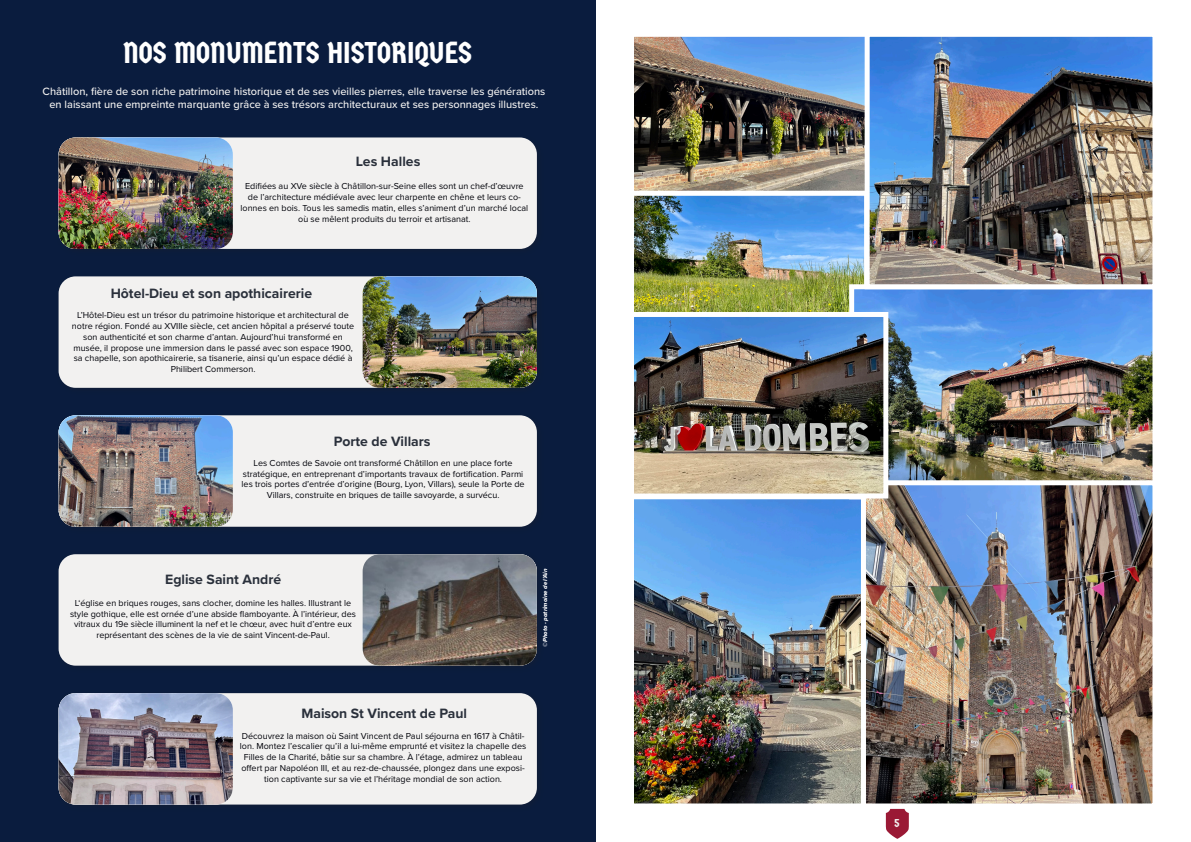
<style>
.page{position:relative;width:1191px;height:842px;background:#fff}
.page>*{position:absolute;margin:0;border:0;box-sizing:border-box;transform-origin:0 0}
.t1{font:30px "Germania One";color:#fff}
.t2{font:700 14px "Proxima Nova";color:#2a303b}
.t3{font:12px "Germania One";color:#f2f1f0}
.t4{font:500 11px/13.2px "Proxima Nova";color:#f2f1f0;text-align:center}
.t5{font:9px/10.8px "Proxima Nova";color:#010209;text-align:center}
.t6{font:6px "Proxima Nova Extrabld It";color:#fff}
</style>
<div class="page">
<img style="left:635px;top:196px;width:228px;height:115px">
<div style="left:629px;top:190px;width:240px;height:127px;border:5px solid #fff"></div>
<div style="left:0;top:0;width:595px;height:842px;background:#0a1c3e"></div>
<div style="left:59px;top:137px;width:478px;height:112px;background:#f2f1f0;border-radius:17px"></div>
<img style="left:59px;top:137px;width:174px;height:112px">
<div style="left:59px;top:415px;width:478px;height:112px;background:#f2f1f0;border-radius:17px"></div>
<img style="left:59px;top:415px;width:174px;height:112px">
<div style="left:59px;top:554px;width:478px;height:112px;background:#f2f1f0;border-radius:17px"></div>
<img style="left:362px;top:554px;width:175px;height:112px">
<div style="left:55px;top:690px;width:489px;height:122px;background:#231f20;opacity:.25"></div>
<div style="left:59px;top:693px;width:478px;height:111px;background:#f2f1f0;border-radius:17px"></div>
<img style="left:59px;top:693px;width:174px;height:111px">
<svg style="left:885px;top:809px;width:24px;height:30px"></svg>
<img style="left:635px;top:38px;width:229px;height:152px">
<div style="left:629px;top:32px;width:259px;height:164px;border:5px solid #fff"></div>
<img style="left:635px;top:500px;width:225px;height:302px">
<div style="left:629px;top:494px;width:237px;height:314px;border:5px solid #fff"></div>
<img style="left:855px;top:290px;width:296px;height:190px">
<div style="left:849px;top:284px;width:308px;height:215px;border:5px solid #fff"></div>
<img style="left:870px;top:38px;width:281px;height:245px">
<div style="left:864px;top:32px;width:293px;height:257px;border:5px solid #fff"></div>
<img style="left:867px;top:486px;width:284px;height:316px">
<div style="left:861px;top:480px;width:296px;height:328px;border:5px solid #fff"></div>
<img style="left:635px;top:318px;width:247px;height:174px">
<div style="left:629px;top:312px;width:259px;height:186px;border:5px solid #fff"></div>
<div style="left:59px;top:276px;width:478px;height:112px;background:#f2f1f0;border-radius:17px"></div>
<img style="left:362px;top:276px;width:175px;height:112px">
<p class="t1" style="left:123px;top:36px;width:350px">NOS MONUMENTS HISTORIQUES</p>
<p class="t4" style="left:43px;top:84px;width:504px">Châtillon, fière de son riche patrimoine historique et de ses vieilles pierres, elle traverse les générations en laissant une empreinte marquante grâce à ses trésors architecturaux et ses personnages illustres.</p>
<p class="t2" style="left:356px;top:151px;width:66px">Les Halles</p>
<p class="t5" style="left:240px;top:181px;width:289px">Edifiées au XVe siècle à Châtillon-sur-Seine elles sont un chef-d’œuvre de l’architecture médiévale avec leur charpente en chêne et leurs co&shy;lonnes en bois. Tous les samedis matin, elles s’animent d’un marché local où se mêlent produits du terroir et artisanat.</p>
<p class="t2" style="left:111px;top:282px;width:203px">Hôtel-Dieu et son apothicairerie</p>
<p class="t5" style="left:72px;top:309px;width:284px">L’Hôtel-Dieu est un trésor du patrimoine historique et architectural de notre région. Fondé au XVIIIe siècle, cet ancien hôpital a préservé toute son authenticité et son charme d’antan. Aujourd’hui transformé en musée, il propose une immersion dans le passé avec son espace 1900, sa chapelle, son apothicairerie, sa tisanerie, ainsi qu’un espace dédié à Philibert Commerson.</p>
<p class="t2" style="left:334px;top:431px;width:98px">Porte de Villars</p>
<p class="t5" style="left:241px;top:457px;width:284px">Les Comtes de Savoie ont transformé Châtillon en une place forte stratégique, en entreprenant d’importants travaux de fortification. Parmi les trois portes d’entrée d’origine (Bourg, Lyon, Villars), seule la Porte de Villars, construite en briques de taille savoyarde, a survécu.</p>
<p class="t2" style="left:165px;top:569px;width:118px">Eglise Saint André</p>
<p class="t5" style="left:70px;top:597px;width:287px">L‘église en briques rouges, sans clocher, domine les halles. Illustrant le style gothique, elle est ornée d’une abside flamboyante. À l’intérieur, des vitraux du 19e siècle illuminent la nef et le chœur, avec huit d’entre eux représentant des scènes de la vie de saint Vincent-de-Paul.</p>
<p class="t6" style="left:541px;top:647px;width:80px;rotate:-90deg">©Photo - patrimoine de l’Ain</p>
<p class="t2" style="left:301px;top:702px;width:167px">Maison St Vincent de Paul</p>
<p class="t5" style="left:240px;top:730px;width:288px">Découvrez la maison où Saint Vincent de Paul séjourna en 1617 à Châtil&shy;lon. Montez l’escalier qu’il a lui-même emprunté et visitez la chapelle des Filles de la Charité, bâtie sur sa chambre. À l’étage, admirez un tableau offert par Napoléon III, et au rez-de-chaussée, plongez dans une exposi&shy;tion captivante sur sa vie et l’héritage mondial de son action.</p>
<p class="t3" style="left:894px;top:816px;width:7px">5</p>
</div>
